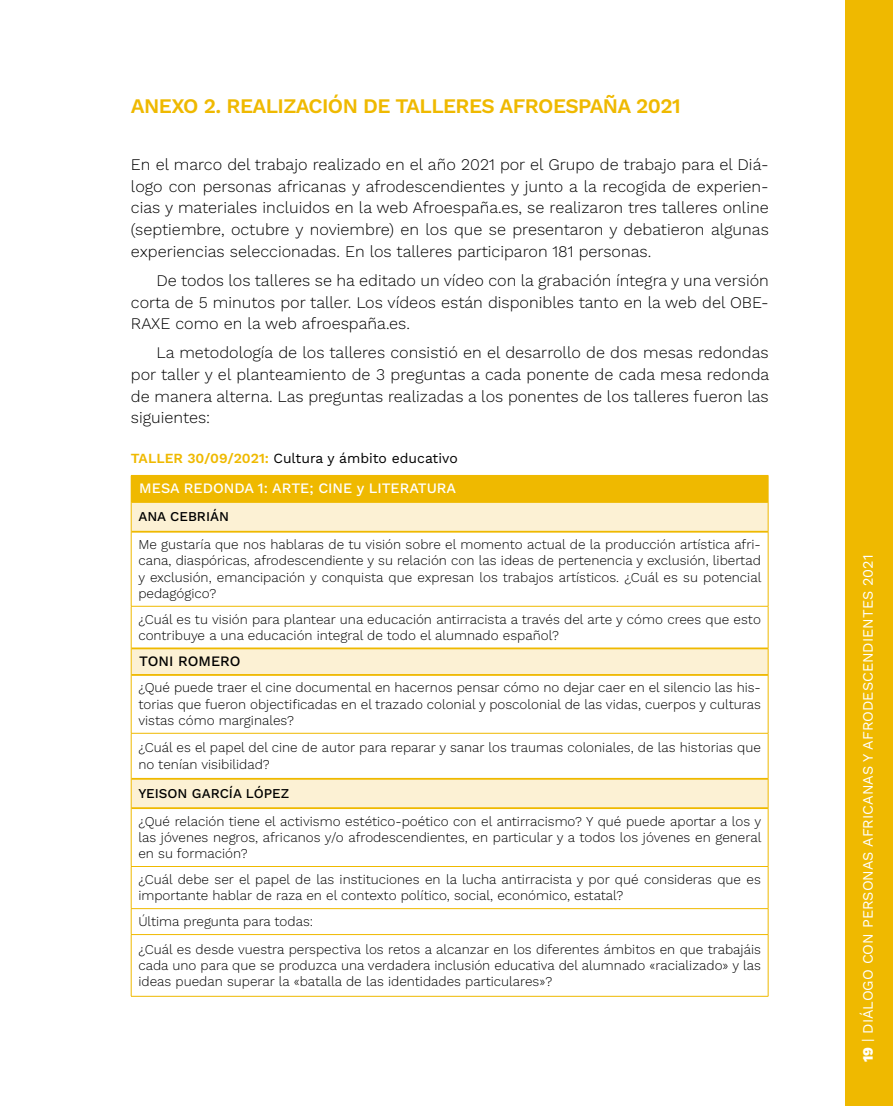
<style>
.page{position:relative;width:893px;height:1106px;background:#fff}
.page>*{position:absolute;margin:0;border:0;box-sizing:border-box;transform-origin:0 0}
.t1{font:600 20.7px "Work Sans";letter-spacing:-.03em;color:#efb900}
.P-1{font:300 16.2px/21.6px "Work Sans";color:#000;text-align:justify}
.t2{font:14.4px "Work Sans";color:#fff}
.P-Celda_cabecera{font:500 14.4px "Work Sans";color:#fff}
.P-Celda_cabecera-2{font:500 14.4px "Work Sans";color:#000}
.L-tabla{font:13.95px "Work Sans";color:#000}
.P-Celda_izquierda_ju{font:300 13.5px/16.2px "Work Sans";color:#000;text-align:justify}
.P-Celda_izquierda_ju-2{font:500 13.5px "Work Sans";color:#000}
.s1{font-weight:600;color:#efb900}
.s2{font-weight:800}
</style>
<div class="page">
<div style="left:845px;top:0;width:48px;height:1106px;background:#efb900"></div>
<div style="left:131px;top:475px;width:637px;height:27px;background:#efb900"></div>
<svg style="left:132px;top:503px;width:636px;height:304px"></svg>
<svg style="left:131px;top:503px;width:1px;height:28px"></svg>
<svg style="left:768px;top:475px;width:1px;height:56px"></svg>
<hr style="left:131px;top:531px;width:1px;height:75px;background:#efb900">
<hr style="left:768px;top:531px;width:1px;height:75px;background:#efb900">
<hr style="left:131px;top:606px;width:1px;height:42px;background:#efb900">
<hr style="left:768px;top:606px;width:1px;height:42px;background:#efb900">
<svg style="left:131px;top:649px;width:1px;height:25px"></svg>
<svg style="left:768px;top:648px;width:1px;height:27px"></svg>
<hr style="left:131px;top:675px;width:1px;height:58px;background:#efb900">
<hr style="left:768px;top:675px;width:1px;height:58px;background:#efb900">
<hr style="left:131px;top:733px;width:1px;height:45px;background:#efb900">
<hr style="left:768px;top:733px;width:1px;height:45px;background:#efb900">
<hr style="left:131px;top:778px;width:1px;height:30px;background:#efb900">
<hr style="left:768px;top:778px;width:1px;height:30px;background:#efb900">
<hr style="left:131px;top:808px;width:1px;height:58px;background:#efb900">
<hr style="left:768px;top:808px;width:1px;height:58px;background:#efb900">
<hr style="left:131px;top:866px;width:1px;height:42px;background:#efb900">
<hr style="left:768px;top:866px;width:1px;height:42px;background:#efb900">
<svg style="left:131px;top:909px;width:1px;height:25px"></svg>
<svg style="left:768px;top:908px;width:1px;height:26px"></svg>
<hr style="left:131px;top:934px;width:1px;height:62px;background:#efb900">
<hr style="left:768px;top:934px;width:1px;height:62px;background:#efb900">
<hr style="left:131px;top:778px;width:637px;height:1px;background:#efb900">
<hr style="left:131px;top:807px;width:637px;height:2px;background:#efb900">
<hr style="left:131px;top:996px;width:637px;height:1px;background:#efb900">
<hr style="left:131px;top:531px;width:637px;height:1px;background:#efb900">
<hr style="left:131px;top:501px;width:637px;height:2px;background:#efb900">
<hr style="left:131px;top:606px;width:637px;height:1px;background:#efb900">
<hr style="left:131px;top:647px;width:637px;height:2px;background:#efb900">
<hr style="left:131px;top:674px;width:637px;height:2px;background:#efb900">
<hr style="left:131px;top:733px;width:637px;height:1px;background:#efb900">
<hr style="left:131px;top:866px;width:637px;height:1px;background:#efb900">
<hr style="left:131px;top:908px;width:637px;height:1px;background:#efb900">
<hr style="left:131px;top:934px;width:637px;height:1px;background:#efb900">
<h1 class="t1" style="left:131px;top:90px;width:551px">ANEXO 2. REALIZACIÓN DE TALLERES AFROESPAÑA 2021</h1>
<p class="P-1" style="left:131px;top:153px;width:639px">En el marco del trabajo realizado en el año 2021 por el Grupo de trabajo para el Diá&shy;logo con personas africanas y afrodescendientes y junto a la recogida de experien&shy;cias y materiales incluidos en la web Afroespaña.es, se realizaron tres talleres online (septiembre, octubre y noviembre) en los que se presentaron y debatieron algunas experiencias seleccionadas. En los talleres participaron 181 personas.</p>
<p class="P-1" style="left:131px;top:269px;width:639px;text-indent:26px">De todos los talleres se ha editado un vídeo con la grabación íntegra y una versión corta de 5 minutos por taller. Los vídeos están disponibles tanto en la web del OBE-RAXE como en la web afroespaña.es.</p>
<p class="P-1" style="left:131px;top:341px;width:640px;text-indent:26px">La metodología de los talleres consistió en el desarrollo de dos mesas redondas por taller y el planteamiento de 3 preguntas a cada ponente de cada mesa redonda de manera alterna. Las preguntas realizadas a los ponentes de los talleres fueron las siguientes:</p>
<h1 class="L-tabla" style="left:131px;top:447px;width:328px"><span class="s1">TALLER 30/09/2021:</span> Cultura y ámbito educativo</h1>
<p class="P-Celda_cabecera" style="left:139px;top:477px;width:318px">MESA REDONDA 1: ARTE; CINE y LITERATURA</p>
<p class="P-Celda_izquierda_ju-2" style="left:138px;top:506px;width:92px">ANA CEBRIÁN</p>
<p class="P-Celda_izquierda_ju" style="left:138px;top:536px;width:624px">Me gustaría que nos hablaras de tu visión sobre el momento actual de la producción artística afri&shy;cana, diaspóricas, afrodescendiente y su relación con las ideas de pertenencia y exclusión, libertad y exclusión, emancipación y conquista que expresan los trabajos artísticos. ¿Cuál es su potencial pedagógico?</p>
<p class="P-Celda_izquierda_ju" style="left:138px;top:610px;width:624px">¿Cuál es tu visión para plantear una educación antirracista a través del arte y cómo crees que esto contribuye a una educación integral de todo el alumnado español?</p>
<p class="P-Celda_cabecera-2" style="left:139px;top:650px;width:103px">TONI ROMERO</p>
<p class="P-Celda_izquierda_ju" style="left:138px;top:679px;width:624px">¿Qué puede traer el cine documental en hacernos pensar cómo no dejar caer en el silencio las his&shy;torias que fueron objectificadas en el trazado colonial y poscolonial de las vidas, cuerpos y culturas vistas cómo marginales?</p>
<p class="P-Celda_izquierda_ju" style="left:138px;top:739px;width:624px">¿Cuál es el papel del cine de autor para reparar y sanar los traumas coloniales, de las historias que no tenían visibilidad?</p>
<p class="P-Celda_izquierda_ju-2" style="left:138px;top:783px;width:152px">YEISON GARCÍA LÓPEZ</p>
<p class="P-Celda_izquierda_ju" style="left:138px;top:812px;width:624px">¿Qué relación tiene el activismo estético-poético con el antirracismo? Y qué puede aportar a los y las jóvenes negros, africanos y/o afrodescendientes, en particular y a todos los jóvenes en general en su formación?</p>
<p class="P-Celda_izquierda_ju" style="left:138px;top:870px;width:624px">¿Cuál debe ser el papel de las instituciones en la lucha antirracista y por qué consideras que es importante hablar de raza en el contexto político, social, económico, estatal?</p>
<p class="P-Celda_izquierda_ju" style="left:138px;top:912px;width:176px">Última pregunta para todas:</p>
<p class="P-Celda_izquierda_ju" style="left:138px;top:940px;width:624px">¿Cuál es desde vuestra perspectiva los retos a alcanzar en los diferentes ámbitos en que trabajáis cada uno para que se produzca una verdadera inclusión educativa del alumnado «racializado» y las ideas puedan superar la «batalla de las identidades particulares»?</p>
<p class="t2" style="left:857px;top:1062px;width:509px;rotate:-90deg"><span class="s2">19</span> | DIÁLOGO CON PERSONAS AFRICANAS Y AFRODESCENDIENTES 2021</p>
</div>
